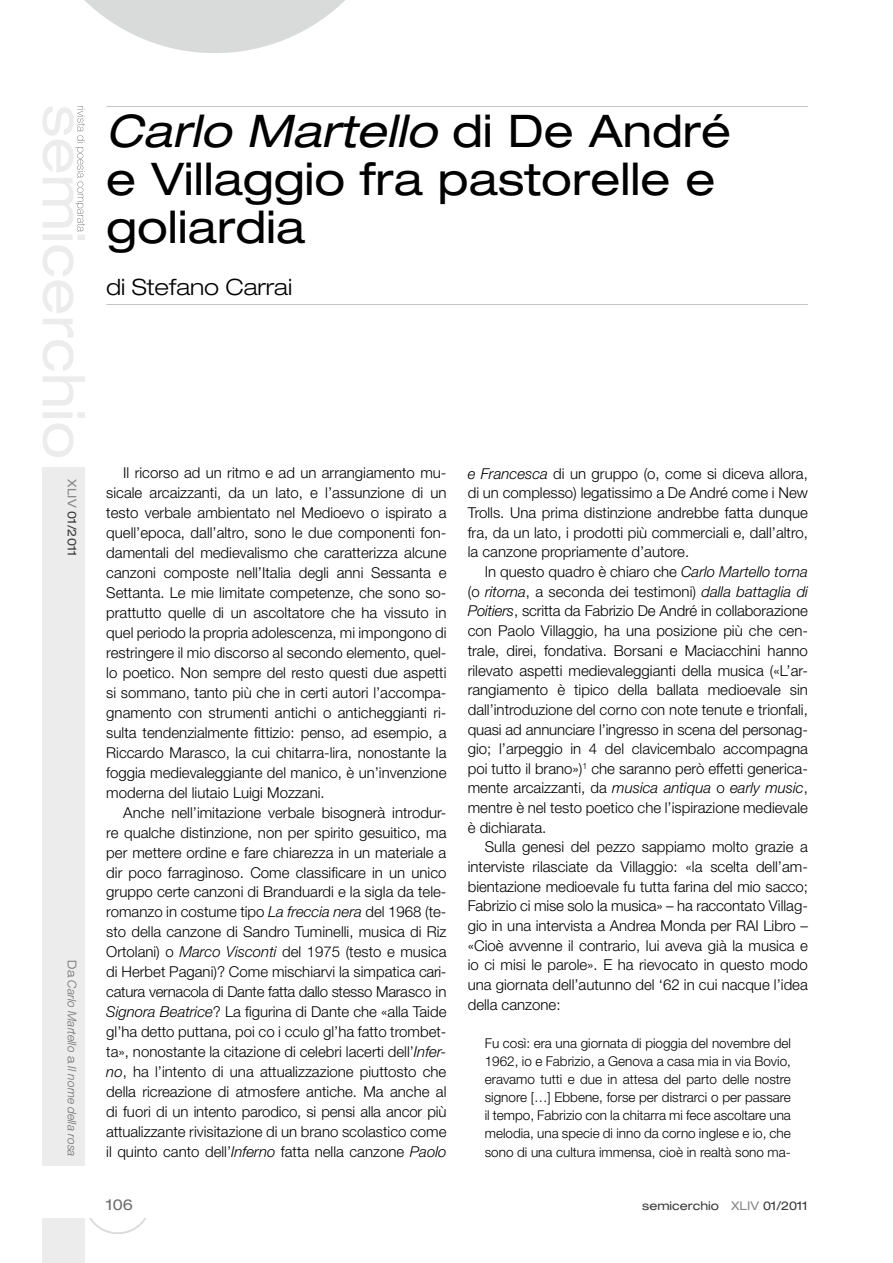
<style>
.page{position:relative;width:893px;height:1263px;background:#fff}
.page>*{position:absolute;margin:0;border:0;box-sizing:border-box;transform-origin:0 0}
.t1{font:expanded 45px/48px "Helvetica Neue LT Std";color:#000}
.t2{font:300 expanded 22.5px "Helvetica Neue LT Std";color:#000}
.t3{font:300 15px/20px "Helvetica Neue LT Std";color:#000;text-align:justify}
.t4{font:expanded 15px "Helvetica Neue LT Std";color:#6e6e6e}
.t5{font:300 13.5px/18.1px "Helvetica Neue LT Std";color:#000;text-align:justify}
.t6{font:expanded 12px "Helvetica Neue LT Std";color:#3a3a39}
.t7{font:italic 300 12px "Helvetica Neue LT Std";letter-spacing:-.005em;color:#6e6e6e}
.s1{font-style:italic}
.s2{color:#868786}
.s3{font-style:normal;font-stretch:expanded}
</style>
<div class="page">
<svg style="left:84px;top:0;width:261px;height:53px"></svg>
<div style="left:43px;top:468px;width:42px;height:795px;background:#ececec"></div>
<svg style="left:43px;top:106px;width:42px;height:351px"></svg>
<div style="left:42px;top:1166px;width:131px;height:52px;background:#fff"></div>
<hr style="left:106px;top:106px;width:702px;height:1px;background:#c5c6c6">
<hr style="left:106px;top:304px;width:702px;height:1px;background:#c5c6c6">
<h1 class="t1" style="left:106px;top:106px;width:626px"><span class="s1">Carlo Martello</span> di De André e Villaggio fra pastorelle e goliardia</h1>
<h2 class="t2" style="left:106px;top:274px;width:187px">di Stefano Carrai</h2>
<p class="t6" style="left:80px;top:479px;width:79px;rotate:90deg"><span class="s2">XLIV</span> 01/2011</p>
<p class="t7" style="left:79px;top:960px;width:198px;rotate:90deg"><span class="s3">Da</span> Carlo Martello <span class="s3">a</span> Il nome della rosa</p>
<p class="t3" style="left:106px;top:463px;width:342px;text-indent:17px">Il ricorso ad un ritmo e ad un arrangiamento mu&shy;sicale arcaizzanti, da un lato, e l’assunzione di un testo verbale ambientato nel Medioevo o ispirato a quell’epoca, dall’altro, sono le due componenti fon&shy;damentali del medievalismo che caratterizza alcune canzoni composte nell’Italia degli anni Sessanta e Settanta. Le mie limitate competenze, che sono so&shy;prattutto quelle di un ascoltatore che ha vissuto in quel periodo la propria adolescenza, mi impongono di restringere il mio discorso al secondo elemento, quel&shy;lo poetico. Non sempre del resto questi due aspetti si sommano, tanto più che in certi autori l’accompa&shy;gnamento con strumenti antichi o anticheggianti ri&shy;sulta tendenzialmente fittizio: penso, ad esempio, a Riccardo Marasco, la cui chitarra-lira, nonostante la foggia medievaleggiante del manico, è un’invenzione moderna del liutaio Luigi Mozzani.</p>
<p class="t3" style="left:106px;top:802px;width:342px;text-indent:17px">Anche nell’imitazione verbale bisognerà introdur&shy;re qualche distinzione, non per spirito gesuitico, ma per mettere ordine e fare chiarezza in un materiale a dir poco farraginoso. Come classificare in un unico gruppo certe canzoni di Branduardi e la sigla da tele&shy;romanzo in costume tipo <span class="s1">La freccia nera</span> del 1968 (te&shy;sto della canzone di Sandro Tuminelli, musica di Riz Ortolani) o <span class="s1">Marco Visconti</span> del 1975 (testo e musica di Herbet Pagani)? Come mischiarvi la simpatica cari&shy;catura vernacola di Dante fatta dallo stesso Marasco in <span class="s1">Signora Beatrice</span>? La figurina di Dante che «alla Taide gl’ha detto puttana, poi co i cculo gl’ha fatto trombet&shy;ta», nonostante la citazione di celebri lacerti dell’<span class="s1">Infer&shy;no</span>, ha l’intento di una attualizzazione piuttosto che della ricreazione di atmosfere antiche. Ma anche al di fuori di un intento parodico, si pensi alla ancor più attualizzante rivisitazione di un brano scolastico come il quinto canto dell’<span class="s1">Inferno</span> fatta nella canzone <span class="s1">Paolo</span></p>
<p class="t3" style="left:468px;top:463px;width:342px"><span class="s1">e Francesca</span> di un gruppo (o, come si diceva allora, di un complesso) legatissimo a De André come i New Trolls. Una prima distinzione andrebbe fatta dunque fra, da un lato, i prodotti più commerciali e, dall’altro, la canzone propriamente d’autore.</p>
<p class="t3" style="left:468px;top:562px;width:342px;text-indent:17px">In questo quadro è chiaro che <span class="s1">Carlo Martello torna </span>(o <span class="s1">ritorna</span>, a seconda dei testimoni) <span class="s1">dalla battaglia di Poitiers</span>, scritta da Fabrizio De André in collaborazione con Paolo Villaggio, ha una posizione più che cen&shy;trale, direi, fondativa. Borsani e Maciacchini hanno rilevato aspetti medievaleggianti della musica («L’ar&shy;rangiamento è tipico della ballata medioevale sin dall’introduzione del corno con note tenute e trionfali, quasi ad annunciare l’ingresso in scena del personag&shy;gio; l’arpeggio in 4 del clavicembalo accompagna poi tutto il brano»)<sup>1</sup> che saranno però effetti generica&shy;mente arcaizzanti, da <span class="s1">musica antiqua</span> o <span class="s1">early music</span>, mentre è nel testo poetico che l’ispirazione medievale è dichiarata.</p>
<p class="t3" style="left:468px;top:837px;width:342px;text-indent:17px">Sulla genesi del pezzo sappiamo molto grazie a interviste rilasciate da Villaggio: «la scelta dell’am&shy;bientazione medioevale fu tutta farina del mio sacco; Fabrizio ci mise solo la musica» – ha raccontato Villag&shy;gio in una intervista a Andrea Monda per RAI Libro – «Cioè avvenne il contrario, lui aveva già la musica e io ci misi le parole». E ha rievocato in questo modo una giornata dell’autunno del ‘62 in cui nacque l’idea della canzone:</p>
<p class="t5" style="left:485px;top:1033px;width:308px">Fu così: era una giornata di pioggia del novembre del 1962, io e Fabrizio, a Genova a casa mia in via Bovio, eravamo tutti e due in attesa del parto delle nostre signore […] Ebbene, forse per distrarci o per passare il tempo, Fabrizio con la chitarra mi fece ascoltare una melodia, una specie di inno da corno inglese e io, che sono di una cultura immensa, cioè in realtà sono ma-</p>
<p class="t4" style="left:106px;top:1195px;width:28px">106</p>
<p class="t6" style="left:642px;top:1198px;width:167px">semicerchio <span class="s2">XLIV</span> 01/2011</p>
</div>
